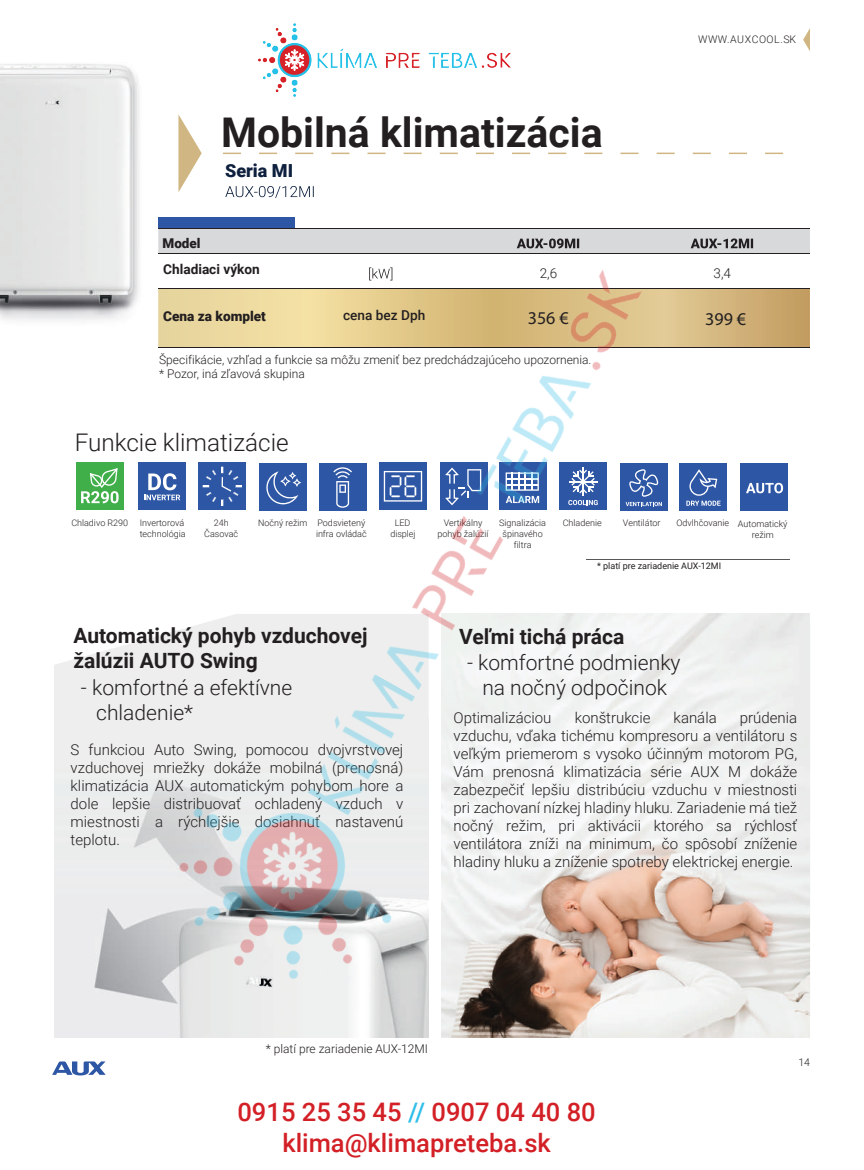
<style>
.page{position:relative;width:864px;height:1170px;background:#fff}
.page>*{position:absolute;margin:0;border:0;box-sizing:border-box;transform-origin:0 0}
.t1{font:700 40.95px "Roboto";color:#231f20}
.t2{font:500 25.5px/30.6px "Roboto";color:#d32026;text-align:center}
.t3{font:300 24.3px "Roboto";color:#231f20}
.t4{font:300 21px/25.2px "Roboto";color:#231f20}
.t5{font:700 21px/25.2px "Roboto";color:#231f20}
.t6{font:18px "Myriad Pro";color:#231f20}
.t7{font:900 18px "Roboto";color:#0e203e}
.t8{font:300 15px/18px "Roboto";color:#231f20;text-align:justify}
.t9{font:700 13.65px "Roboto";color:#231f20}
.t10{font:900 13.65px "Roboto";color:#231f20}
.t11{font:500 13.65px "Roboto";color:#231f20}
.t12{font:300 13.5px "Roboto";color:#231f20}
.t13{font:900 13.5px "Roboto";color:#231f20}
.t14{font:300 12px/14.4px "Roboto";color:#231f20}
.t15{font:300 10.5px "Roboto";letter-spacing:.05em;color:#231f20}
.t16{font:300 9px/10.8px "Roboto";color:#231f20;text-align:center}
.t17{font:9px "Roboto";color:#231f20}
.t18{font:300 8.85px "Roboto";color:#231f20}
.s1{color:#2dbee9}
</style>
<div class="page">
<svg style="left:52px;top:1061px;width:27px;height:15px"></svg>
<svg style="left:803px;top:30px;width:6px;height:20px"></svg>
<div style="left:76px;top:462px;width:47px;height:48px;background:#40ae49"></div>
<div style="left:740px;top:463px;width:47px;height:48px;background:#2d56a5"></div>
<svg style="left:178px;top:114px;width:23px;height:51px"></svg>
<svg style="left:223px;top:153px;width:18px;height:1px"></svg>
<svg style="left:259px;top:153px;width:18px;height:1px"></svg>
<svg style="left:295px;top:153px;width:18px;height:1px"></svg>
<svg style="left:331px;top:153px;width:18px;height:1px"></svg>
<svg style="left:367px;top:153px;width:18px;height:1px"></svg>
<svg style="left:403px;top:153px;width:18px;height:1px"></svg>
<svg style="left:439px;top:153px;width:18px;height:1px"></svg>
<svg style="left:476px;top:153px;width:18px;height:1px"></svg>
<svg style="left:512px;top:153px;width:18px;height:1px"></svg>
<svg style="left:548px;top:153px;width:18px;height:1px"></svg>
<svg style="left:584px;top:153px;width:18px;height:1px"></svg>
<svg style="left:620px;top:153px;width:18px;height:1px"></svg>
<svg style="left:656px;top:153px;width:18px;height:1px"></svg>
<svg style="left:692px;top:153px;width:18px;height:1px"></svg>
<svg style="left:729px;top:153px;width:17px;height:1px"></svg>
<svg style="left:765px;top:153px;width:17px;height:1px"></svg>
<img style="left:0;top:63px;width:139px;height:258px">
<img style="left:782px;top:614px;width:27px;height:423px">
<hr style="left:585px;top:558px;width:204px;height:1px;background:#57585a">
<div style="left:782px;top:289px;width:27px;height:58px;background:#c49f63"></div>
<hr style="left:636px;top:288px;width:173px;height:1px;background:#231f20">
<hr style="left:636px;top:347px;width:173px;height:1px;background:#231f20">
<svg style="left:782px;top:228px;width:27px;height:26px"></svg>
<img style="left:258px;top:23px;width:253px;height:74px">
<img style="left:79px;top:165px;width:703px;height:911px">
<h1 class="t1" style="left:221px;top:104px;width:383px">Mobilná klimatizácia</h1>
<p class="t7" style="left:225px;top:158px;width:70px">Seria MI</p>
<p class="t13" style="left:162px;top:234px;width:40px">Model</p>
<p class="t15" style="left:697px;top:32px;width:100px">WWW.AUXCOOL.SK</p>
<p class="t9" style="left:163px;top:260px;width:98px">Chladiaci výkon</p>
<p class="t10" style="left:163px;top:306px;width:104px">Cena za komplet</p>
<p class="t11" style="left:343px;top:306px;width:84px">cena bez Dph</p>
<p class="t12" style="left:539px;top:264px;width:19px">2,6</p>
<p class="t12" style="left:713px;top:264px;width:19px">3,4</p>
<p class="t6" style="left:527px;top:307px;width:42px">356 €</p>
<p class="t6" style="left:705px;top:308px;width:42px">399 €</p>
<p class="t14" style="left:159px;top:352px;width:433px">Špecifikácie, vzhľad a funkcie sa môžu zmeniť bez predchádzajúceho upozornenia. * Pozor, iná zľavová skupina</p>
<h3 class="t3" style="left:75px;top:425px;width:215px">Funkcie klimatizácie</h3>
<p class="t16" style="left:499px;top:517px;width:48px">Signalizácia</p>
<p class="t16" style="left:562px;top:516px;width:40px">Chladenie</p>
<p class="t16" style="left:622px;top:517px;width:39px">Ventilátor</p>
<p class="t16" style="left:676px;top:516px;width:54px">Odvlhčovanie</p>
<p class="t16" style="left:502px;top:528px;width:42px">špinavého filtra</p>
<p class="t16" style="left:316px;top:516px;width:52px;text-align:left">Podsvietený infra ovládač</p>
<p class="t16" style="left:71px;top:517px;width:58px">Chladivo R290</p>
<p class="t18" style="left:258px;top:516px;width:50px">Nočný režim</p>
<p class="t16" style="left:140px;top:517px;width:47px;text-align:left">Invertorová technológia</p>
<p class="t16" style="left:204px;top:517px;width:36px">24h<br>Časovač</p>
<p class="t16" style="left:737px;top:518px;width:51px">Automatický režim</p>
<p class="t16" style="left:437px;top:517px;width:52px">Vertikálny pohyb žalúzií</p>
<p class="t16" style="left:390px;top:517px;width:27px">LED displej</p>
<h3 class="t5" style="left:73px;top:622px;width:295px">Automatický pohyb vzduchovej žalúzii AUTO Swing</h3>
<h3 class="t4" style="left:96px;top:674px;width:197px;text-indent:-15px">- komfortné a efektívne chladenie*</h3>
<p class="t8" style="left:71px;top:740px;width:334px">S funkciou Auto Swing, pomocou dvojvrstvovej vzduchovej mriežky dokáže mobilná (prenosná) klimatizácia AUX automatickým pohybom hore a dole lepšie distribuovať ochladený vzduch v miestnosti a rýchlejšie dosiahnuť nastavenú teplotu.</p>
<p class="t17" style="left:597px;top:560px;width:126px">* platí pre zariadenie AUX-12MI</p>
<h3 class="t5" style="left:459px;top:622px;width:167px">Veľmi tichá práca</h3>
<h3 class="t4" style="left:467px;top:648px;width:215px;text-align:center">- komfortné podmienky na nočný odpočinok</h3>
<p class="t8" style="left:453px;top:708px;width:99px">Optimalizáciou</p>
<p class="t8" style="left:574px;top:708px;width:77px">konštrukcie</p>
<p class="t8" style="left:673px;top:708px;width:45px">kanála</p>
<p class="t8" style="left:453px;top:708px;width:345px;text-indent:286px">prúdenia vzduchu, vďaka tichému kompresoru a ventilátoru s veľkým priemerom s vysoko účinným motorom PG, Vám prenosná klimatizácia série AUX M dokáže zabezpečiť lepšiu distribúciu vzduchu v miestnosti pri zachovaní nízkej hladiny hluku. Zariadenie má tiež nočný režim, pri aktivácii ktorého sa rýchlosť ventilátora zníži na minimum, čo spôsobí zníženie hladiny hluku a zníženie spotreby elektrickej energie.</p>
<p class="t14" style="left:266px;top:1040px;width:164px">* platí pre zariadenie AUX-12MI</p>
<p class="t15" style="left:798px;top:1054px;width:13px">14</p>
<h2 class="t2" style="left:237px;top:1095px;width:359px">0915 25 35 45 <span class="s1">//</span> 0907 04 40 80 klima@klimapreteba.sk</h2>
</div>
